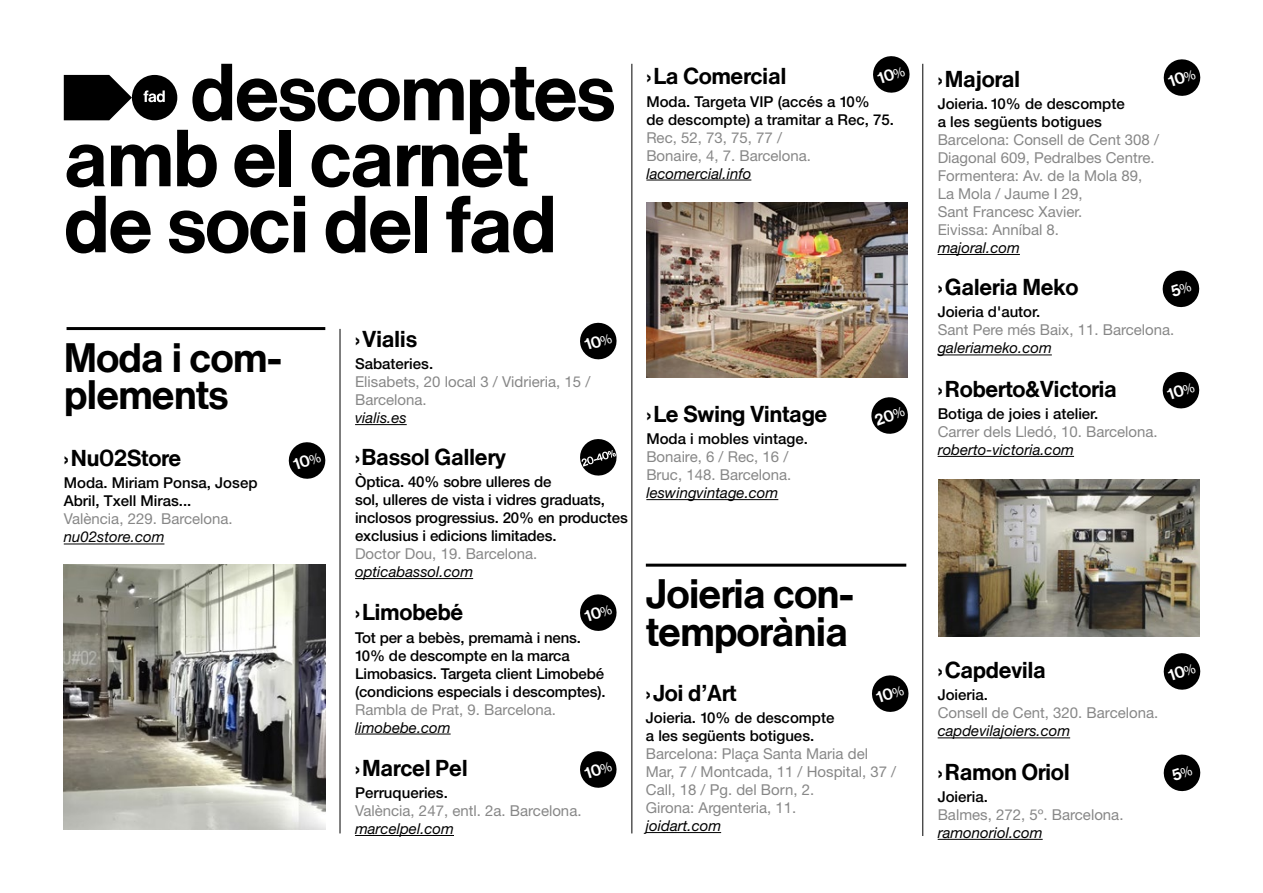
<style>
.page{position:relative;width:1263px;height:893px;background:#fff}
.page>*{position:absolute;margin:0;border:0;box-sizing:border-box;transform-origin:0 0}
.t1{font:73.5px/66px "Neue Haas Grotesk";letter-spacing:-.035em;color:#000}
.t2{font:37.5px/37.5px "Neue Haas Grotesk";letter-spacing:-.03em;color:#000}
.t3{font:21px "Neue Haas Grotesk";letter-spacing:-.02em;color:#000}
.t4{font:15px/18px "Helvetica Neue LT Std";color:#878787}
.t5{font:500 15px/18px "Helvetica Neue LT Std";color:#000}
.t6{font:italic 15px "Helvetica Neue LT Std";color:#000}
.s1{font-family:"Helvetica Neue";font-weight:700}
</style>
<div class="page">
<hr style="left:646px;top:180px;width:105px;height:1px;background:#000">
<hr style="left:646px;top:499px;width:132px;height:1px;background:#000">
<hr style="left:64px;top:544px;width:100px;height:1px;background:#000">
<hr style="left:355px;top:424px;width:52px;height:1px;background:#000">
<hr style="left:355px;top:578px;width:118px;height:1px;background:#000">
<hr style="left:355px;top:734px;width:96px;height:1px;background:#000">
<hr style="left:355px;top:835px;width:99px;height:1px;background:#000">
<hr style="left:67px;top:327px;width:258px;height:3px;background:#000">
<img style="left:64px;top:565px;width:261px;height:264px">
<hr style="left:938px;top:254px;width:82px;height:1px;background:#000">
<hr style="left:938px;top:355px;width:114px;height:1px;background:#000">
<hr style="left:938px;top:456px;width:136px;height:1px;background:#000">
<hr style="left:938px;top:737px;width:132px;height:1px;background:#000">
<hr style="left:938px;top:839px;width:105px;height:1px;background:#000">
<hr style="left:646px;top:832px;width:75px;height:1px;background:#000">
<hr style="left:646px;top:564px;width:260px;height:3px;background:#000">
<img style="left:646px;top:203px;width:262px;height:174px">
<svg style="left:64px;top:75px;width:68px;height:45px"></svg>
<div style="left:132px;top:75px;width:45px;height:45px;background:#000;border-radius:50%"></div>
<svg style="left:143px;top:90px;width:22px;height:12px"></svg>
<img style="left:939px;top:480px;width:260px;height:157px">
<hr style="left:340px;top:329px;width:1px;height:504px;background:#000">
<hr style="left:631px;top:64px;width:1px;height:769px;background:#000">
<hr style="left:922px;top:64px;width:1px;height:772px;background:#000">
<svg style="left:580px;top:439px;width:37px;height:37px"></svg>
<svg style="left:288px;top:442px;width:38px;height:37px"></svg>
<svg style="left:580px;top:322px;width:37px;height:38px"></svg>
<svg style="left:580px;top:751px;width:37px;height:37px"></svg>
<svg style="left:873px;top:56px;width:37px;height:37px"></svg>
<svg style="left:580px;top:594px;width:37px;height:37px"></svg>
<svg style="left:1163px;top:59px;width:38px;height:37px"></svg>
<svg style="left:1162px;top:371px;width:38px;height:38px"></svg>
<svg style="left:872px;top:675px;width:37px;height:37px"></svg>
<svg style="left:871px;top:397px;width:37px;height:37px"></svg>
<svg style="left:1162px;top:270px;width:38px;height:38px"></svg>
<svg style="left:1163px;top:653px;width:38px;height:37px"></svg>
<svg style="left:1163px;top:754px;width:38px;height:38px"></svg>
<h1 class="t1" style="left:64px;top:59px;width:554px;text-indent:126px">descomptes amb el carnet de soci del fad</h1>
<h3 class="t3" style="left:646px;top:63px;width:142px"><span class="s1">›</span>La Comercial</h3>
<p class="t5" style="left:646px;top:92px;width:249px">Moda. Targeta VIP (accés a 10%<br>de descompte) a tramitar a Rec, 75.</p>
<p class="t4" style="left:646px;top:128px;width:166px">Rec, 52, 73, 75, 77 /<br>Bonaire, 4, 7. Barcelona.</p>
<p class="t6" style="left:646px;top:164px;width:107px">lacomercial.info</p>
<h2 class="t2" style="left:64px;top:338px;width:220px">Moda i com&shy;plements</h2>
<h3 class="t3" style="left:64px;top:445px;width:119px"><span class="s1">›</span>Nu02Store</h3>
<p class="t5" style="left:64px;top:474px;width:195px">Moda. Miriam Ponsa, Josep<br>Abril, Txell Miras...</p>
<p class="t4" style="left:64px;top:510px;width:170px">València, 229. Barcelona.</p>
<p class="t6" style="left:64px;top:528px;width:102px">nu02store.com</p>
<h3 class="t3" style="left:355px;top:326px;width:64px"><span class="s1">›</span>Vialis</h3>
<p class="t5" style="left:355px;top:355px;width:80px">Sabateries.</p>
<p class="t4" style="left:355px;top:373px;width:237px">Elisabets, 20 local 3 / Vidrieria, 15 /<br>Barcelona.</p>
<p class="t6" style="left:355px;top:409px;width:53px">vialis.es</p>
<h3 class="t3" style="left:355px;top:444px;width:152px"><span class="s1">›</span>Bassol Gallery</h3>
<p class="t5" style="left:355px;top:473px;width:274px">Òptica. 40% sobre ulleres de<br>sol, ulleres de vista i vidres graduats, inclosos progressius. 20% en productes exclusius i edicions limitades.</p>
<p class="t4" style="left:355px;top:544px;width:184px">Doctor Dou, 19. Barcelona.</p>
<p class="t6" style="left:355px;top:563px;width:120px">opticabassol.com</p>
<h3 class="t3" style="left:355px;top:599px;width:110px"><span class="s1">›</span>Limobebé</h3>
<p class="t5" style="left:355px;top:628px;width:252px">Tot per a bebès, premamà i nens.<br>10% de descompte en la marca Limobasics. Targeta client Limobebé (condicions especials i descomptes).</p>
<p class="t4" style="left:355px;top:700px;width:202px">Rambla de Prat, 9. Barcelona.</p>
<p class="t6" style="left:355px;top:718px;width:97px">limobebe.com</p>
<h3 class="t3" style="left:355px;top:755px;width:114px"><span class="s1">›</span>Marcel Pel</h3>
<p class="t5" style="left:355px;top:783px;width:94px">Perruqueries.</p>
<p class="t4" style="left:355px;top:801px;width:228px">València, 247, entl. 2a. Barcelona.</p>
<p class="t6" style="left:355px;top:820px;width:100px">marcelpel.com</p>
<h3 class="t3" style="left:646px;top:401px;width:183px"><span class="s1">›</span>Le Swing Vintage</h3>
<p class="t5" style="left:646px;top:430px;width:163px">Moda i mobles vintage.</p>
<p class="t4" style="left:646px;top:448px;width:147px">Bonaire, 6 / Rec, 16 /<br>Bruc, 148. Barcelona.</p>
<p class="t6" style="left:646px;top:484px;width:133px">leswingvintage.com</p>
<h2 class="t2" style="left:646px;top:575px;width:210px">Joieria con&shy;temporània</h2>
<h3 class="t3" style="left:646px;top:680px;width:92px"><span class="s1">›</span>Joi d’Art</h3>
<p class="t5" style="left:646px;top:709px;width:190px">Joieria. 10% de descompte a les següents botigues.</p>
<p class="t4" style="left:646px;top:744px;width:252px">Barcelona: Plaça Santa Maria del<br>Mar, 7 / Montcada, 11 / Hospital, 37 /<br>Call, 18 / Pg. del Born, 2.<br>Girona: Argenteria, 11.</p>
<p class="t6" style="left:646px;top:817px;width:77px">joidart.com</p>
<h3 class="t3" style="left:938px;top:66px;width:84px"><span class="s1">›</span>Majoral</h3>
<p class="t5" style="left:938px;top:94px;width:189px">Joieria. 10% de descompte a les següents botigues</p>
<p class="t4" style="left:938px;top:130px;width:223px">Barcelona: Consell de Cent 308 /<br>Diagonal 609, Pedralbes Centre.<br>Formentera: Av. de la Mola 89,<br>La Mola / Jaume I 29,<br>Sant Francesc Xavier.<br>Eivissa: Anníbal 8.</p>
<p class="t6" style="left:938px;top:239px;width:84px">majoral.com</p>
<h3 class="t3" style="left:938px;top:274px;width:142px"><span class="s1">›</span>Galeria Meko</h3>
<p class="t5" style="left:938px;top:303px;width:104px">Joieria d'autor.</p>
<p class="t4" style="left:938px;top:321px;width:238px">Sant Pere més Baix, 11. Barcelona.</p>
<p class="t6" style="left:938px;top:339px;width:116px">galeriameko.com</p>
<h3 class="t3" style="left:938px;top:376px;width:181px"><span class="s1">›</span>Roberto&amp;Victoria</h3>
<p class="t5" style="left:938px;top:404px;width:162px">Botiga de joies i atelier.</p>
<p class="t4" style="left:938px;top:422px;width:222px">Carrer dels Lledó, 10. Barcelona.</p>
<p class="t6" style="left:938px;top:441px;width:138px">roberto-victoria.com</p>
<h3 class="t3" style="left:938px;top:657px;width:110px"><span class="s1">›</span>Capdevila</h3>
<p class="t5" style="left:938px;top:686px;width:52px">Joieria.</p>
<p class="t4" style="left:938px;top:704px;width:222px">Consell de Cent, 320. Barcelona.</p>
<p class="t6" style="left:938px;top:722px;width:134px">capdevilajoiers.com</p>
<h3 class="t3" style="left:938px;top:758px;width:134px"><span class="s1">›</span>Ramon Oriol</h3>
<p class="t5" style="left:938px;top:787px;width:52px">Joieria.</p>
<p class="t4" style="left:938px;top:805px;width:187px">Balmes, 272, 5º. Barcelona.</p>
<p class="t6" style="left:938px;top:823px;width:106px">ramonoriol.com</p>
</div>
